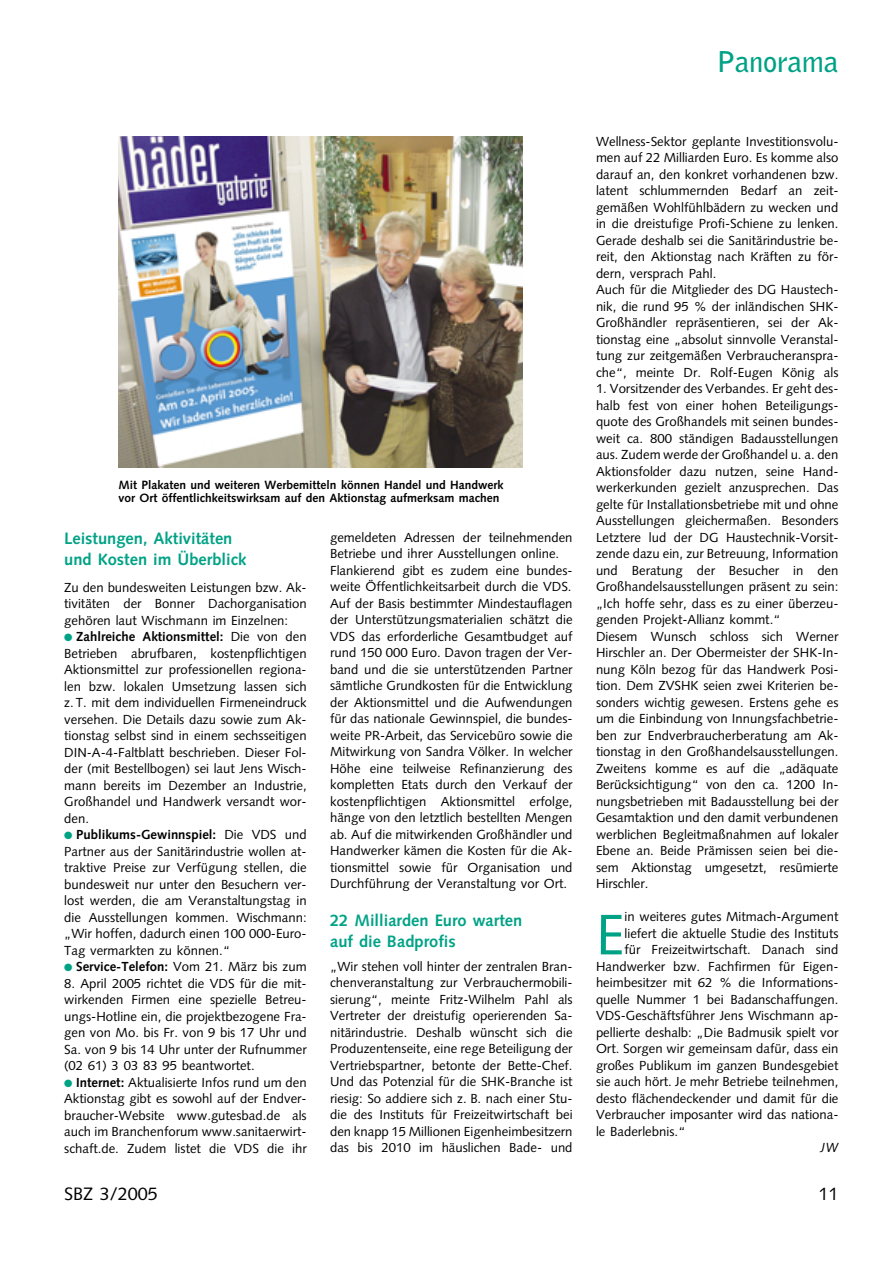
<style>
.page{position:relative;width:893px;height:1263px;background:#fff}
.page>*{position:absolute;margin:0;border:0;box-sizing:border-box;transform-origin:0 0}
.t1{font:57.15px "Syntax";color:#00a286}
.t2{font:700 28.5px "Bell Gothic";letter-spacing:-.01em;color:#00a286}
.t3{font:18px "Syntax";color:#000}
.t4{font:700 16.5px/21px "Syntax";color:#00a286}
.t5{font:13.2px/16.5px "Syntax";color:#000;text-align:justify}
.t6{font:700 13.2px "Syntax";color:#000}
.t7{font:italic 13.2px "Syntax";color:#000}
.t8{font:700 12px/13.5px "Syntax";color:#000}
.s1{color:#00a286}
.s2{font-weight:700}
.s3{font-weight:400}
</style>
<div class="page">
<img style="left:118px;top:136px;width:404px;height:332px">
<h2 class="t2" style="left:716px;top:51px;width:123px">Panorama</h2>
<p class="t8" style="left:119px;top:479px;width:386px">Mit Plakaten und weiteren Werbemitteln können Handel und Handwerk vor Ort öffentlichkeitswirksam auf den Aktionstag aufmerksam machen</p>
<p class="t4" style="left:64px;top:530px;width:183px">Leistungen, Aktivitäten und Kosten im Überblick</p>
<p class="t5" style="left:64px;top:580px;width:244px">Zu den bundesweiten Leistungen bzw. Ak&shy;tivitäten der Bonner Dachorganisation gehören laut Wischmann im Einzelnen:</p>
<p class="t5" style="left:64px;top:630px;width:244px"><span class="s1">●</span> <span class="s2">Zahlreiche Aktionsmittel:</span> Die von den Betrieben abrufbaren, kostenpflichtigen Aktionsmittel zur professionellen regiona&shy;len bzw. lokalen Umsetzung lassen sich z. T. mit dem individuellen Firmeneindruck versehen. Die Details dazu sowie zum Ak&shy;tionstag selbst sind in einem sechsseitigen DIN-A-4-Faltblatt beschrieben. Dieser Fol&shy;der (mit Bestellbogen) sei laut Jens Wisch&shy;mann bereits im Dezember an Industrie, Großhandel und Handwerk versandt wor&shy;den.</p>
<p class="t5" style="left:64px;top:828px;width:244px"><span class="s1">●</span> <span class="s2">Publikums-Gewinnspiel:</span> Die VDS und Partner aus der Sanitärindustrie wollen at&shy;traktive Preise zur Verfügung stellen, die bundesweit nur unter den Besuchern ver&shy;lost werden, die am Veranstaltungstag in die Ausstellungen kommen. Wischmann: „Wir hoffen, dadurch einen 100 000-Euro-Tag vermarkten zu können.“</p>
<p class="t6" style="left:64px;top:961px;width:244px"><span class="s1">●</span> Service-Telefon: <span class="s3">Vom 21. März bis zum</span></p>
<p class="t5" style="left:64px;top:976px;width:244px">8. April 2005 richtet die VDS für die mit&shy;wirkenden Firmen eine spezielle Betreu&shy;ungs-Hotline ein, die projektbezogene Fra&shy;gen von Mo. bis Fr. von 9 bis 17 Uhr und Sa. von 9 bis 14 Uhr unter der Rufnummer (02 61) 3 03 83 95 beantwortet.</p>
<p class="t5" style="left:64px;top:1075px;width:244px"><span class="s1">●</span> <span class="s2">Internet:</span> Aktualisierte Infos rund um den Aktionstag gibt es sowohl auf der Endver&shy;braucher-Website www.gutesbad.de als auch im Branchenforum www.sanitaerwirt&shy;schaft.de. Zudem listet die VDS die ihr</p>
<p class="t5" style="left:330px;top:530px;width:244px;text-align:left">gemeldeten Adressen der teilnehmenden Betriebe und ihrer Ausstellungen online.<br>Flankierend gibt es zudem eine bundes&shy;weite Öffentlichkeitsarbeit durch die VDS.<br>Auf der Basis bestimmter Mindestauflagen der Unterstützungsmaterialien schätzt die VDS das erforderliche Gesamtbudget auf rund 150 000 Euro. Davon tragen der Ver&shy;band und die sie unterstützenden Partner sämtliche Grundkosten für die Entwicklung der Aktionsmittel und die Aufwendungen für das nationale Gewinnspiel, die bundes&shy;weite PR-Arbeit, das Servicebüro sowie die Mitwirkung von Sandra Völker. In welcher Höhe eine teilweise Refinanzierung des kompletten Etats durch den Verkauf der kostenpflichtigen Aktionsmittel erfolge, hänge von den letztlich bestellten Mengen ab. Auf die mitwirkenden Großhändler und Handwerker kämen die Kosten für die Ak&shy;tionsmittel sowie für Organisation und Durchführung der Veranstaltung vor Ort.</p>
<p class="t4" style="left:330px;top:911px;width:194px">22 Milliarden Euro warten auf die Badprofis</p>
<p class="t5" style="left:330px;top:959px;width:244px">„Wir stehen voll hinter der zentralen Bran&shy;chenveranstaltung zur Verbrauchermobili&shy;sierung“, meinte Fritz-Wilhelm Pahl als Vertreter der dreistufig operierenden Sa&shy;nitärindustrie. Deshalb wünscht sich die Produzentenseite, eine rege Beteiligung der Vertriebspartner, betonte der Bette-Chef.<br>Und das Potenzial für die SHK-Branche ist riesig: So addiere sich z. B. nach einer Stu&shy;die des Instituts für Freizeitwirtschaft bei den knapp 15 Millionen Eigenheimbesitzern das bis 2010 im häuslichen Bade- und</p>
<p class="t5" style="left:596px;top:134px;width:244px;text-align:left">Wellness-Sektor geplante Investitionsvolu&shy;men auf 22 Milliarden Euro. Es komme also darauf an, den konkret vorhandenen bzw. latent schlummernden Bedarf an zeit&shy;gemäßen Wohlfühlbädern zu wecken und in die dreistufige Profi-Schiene zu lenken.<br>Gerade deshalb sei die Sanitärindustrie be&shy;reit, den Aktionstag nach Kräften zu för&shy;dern, versprach Pahl.<br>Auch für die Mitglieder des DG Haustech&shy;nik, die rund 95 % der inländischen SHK-Großhändler repräsentieren, sei der Ak&shy;tionstag eine „absolut sinnvolle Veranstal&shy;tung zur zeitgemäßen Verbraucheranspra&shy;che“, meinte Dr. Rolf-Eugen König als</p>
<p class="t5" style="left:596px;top:382px;width:244px;text-align:left">1. Vorsitzender des Verbandes. Er geht des&shy;halb fest von einer hohen Beteiligungs&shy;quote des Großhandels mit seinen bundes&shy;weit ca. 800 ständigen Badausstellungen aus. Zudem werde der Großhandel u. a. den Aktionsfolder dazu nutzen, seine Hand&shy;werkerkunden gezielt anzusprechen. Das gelte für Installationsbetriebe mit und ohne Ausstellungen gleichermaßen. Besonders Letztere lud der DG Haustechnik-Vorsit&shy;zende dazu ein, zur Betreuung, Information und Beratung der Besucher in den Großhandelsausstellungen präsent zu sein: „Ich hoffe sehr, dass es zu einer überzeu&shy;genden Projekt-Allianz kommt.“<br>Diesem Wunsch schloss sich Werner Hirschler an. Der Obermeister der SHK-In&shy;nung Köln bezog für das Handwerk Posi&shy;tion. Dem ZVSHK seien zwei Kriterien be&shy;sonders wichtig gewesen. Erstens gehe es um die Einbindung von Innungsfachbetrie&shy;ben zur Endverbraucherberatung am Ak&shy;tionstag in den Großhandelsausstellungen.<br>Zweitens komme es auf die „adäquate Berücksichtigung“ von den ca. 1200 In&shy;nungsbetrieben mit Badausstellung bei der Gesamtaktion und den damit verbundenen werblichen Begleitmaßnahmen auf lokaler Ebene an. Beide Prämissen seien bei die&shy;sem Aktionstag umgesetzt, resümierte Hirschler.</p>
<h1 class="t1" style="left:596px;top:912px;width:30px">E</h1>
<p class="t5" style="left:624px;top:910px;width:215px">in weiteres gutes Mitmach-Argument</p>
<p class="t5" style="left:624px;top:926px;width:215px">liefert die aktuelle Studie des Instituts</p>
<p class="t5" style="left:624px;top:943px;width:215px">für Freizeitwirtschaft. Danach sind</p>
<p class="t5" style="left:596px;top:959px;width:244px">Handwerker bzw. Fachfirmen für Eigen-</p>
<p class="t5" style="left:596px;top:976px;width:244px">heimbesitzer mit 62 % die Informations-</p>
<p class="t5" style="left:596px;top:992px;width:244px">quelle Nummer 1 bei Badanschaffungen.</p>
<p class="t5" style="left:596px;top:1009px;width:244px">VDS-Geschäftsführer Jens Wischmann ap-</p>
<p class="t5" style="left:596px;top:1025px;width:244px">pellierte deshalb: „Die Badmusik spielt vor</p>
<p class="t5" style="left:596px;top:1042px;width:244px">Ort. Sorgen wir gemeinsam dafür, dass ein</p>
<p class="t5" style="left:596px;top:1058px;width:244px">großes Publikum im ganzen Bundesgebiet</p>
<p class="t5" style="left:596px;top:1075px;width:244px">sie auch hört. Je mehr Betriebe teilnehmen,</p>
<p class="t5" style="left:596px;top:1091px;width:244px">desto flächendeckender und damit für die</p>
<p class="t5" style="left:596px;top:1108px;width:244px">Verbraucher imposanter wird das nationa-</p>
<p class="t5" style="left:596px;top:1124px;width:91px">le Baderlebnis.“</p>
<p class="t7" style="left:820px;top:1143px;width:20px">JW</p>
<h3 class="t3" style="left:64px;top:1186px;width:95px">SBZ 3/2005</h3>
<h3 class="t3" style="left:818px;top:1186px;width:22px">11</h3>
</div>
